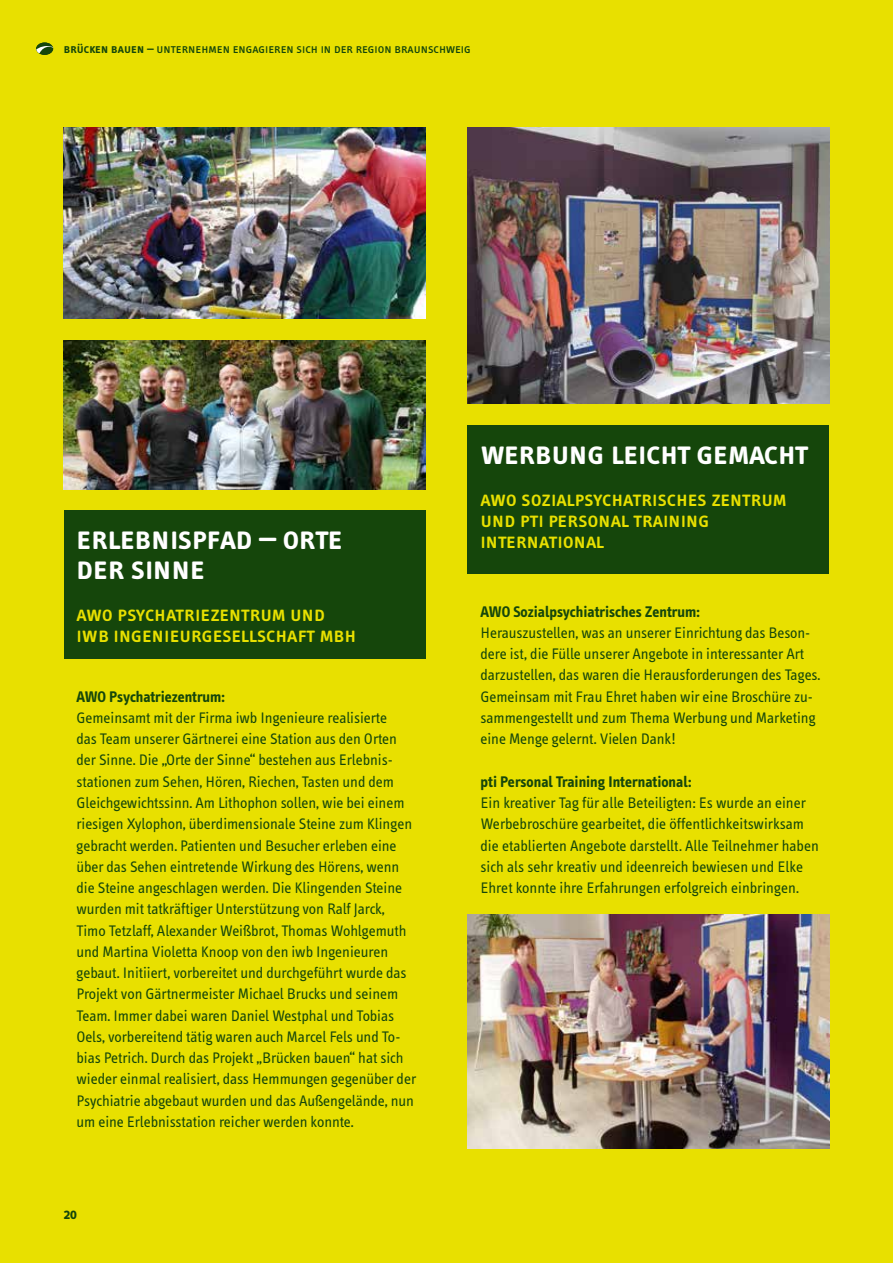
<style>
.page{position:relative;width:893px;height:1263px;background:#e8e000}
.page>*{position:absolute;margin:0;border:0;box-sizing:border-box;transform-origin:0 0}
.t1{font:34.5px/30px "Info Text Semi Bold Caps";letter-spacing:-.01em;color:#fff}
.t2{font:22.5px/21px "Info Text Medium Caps";color:#e8e000}
.t3{font:15.75px/21.3px "Info Text";letter-spacing:-.005em;color:#15460b}
.t4{font:700 15.75px "Info Text";color:#15460b}
.t5{font:700 15px "Info Text";color:#15460b}
.t6{font:13.5px "Info Text Book Caps";color:#15460b}
.s1{font-family:"Info Text Semi Bold Caps"}
</style>
<div class="page">
<div style="left:36px;top:43px;width:17px;height:12px;background:#15460b;border-radius:50%"></div>
<svg style="left:36px;top:46px;width:17px;height:7px"></svg>
<img style="left:64px;top:128px;width:361px;height:191px">
<img style="left:468px;top:128px;width:361px;height:276px">
<img style="left:64px;top:340px;width:361px;height:149px">
<div style="left:64px;top:510px;width:361px;height:149px;background:#15460b"></div>
<div style="left:468px;top:425px;width:361px;height:149px;background:#15460b"></div>
<img style="left:468px;top:914px;width:361px;height:234px">
<p class="t6" style="left:64px;top:41px;width:409px"><span class="s1">brücken bauen –</span> unternehmen engagieren sich in der region braunschweig</p>
<h1 class="t1" style="left:77px;top:523px;width:268px">erlebnispfad – orte der sinne</h1>
<h2 class="t2" style="left:77px;top:603px;width:281px">awo psychatriezentrum und iwb ingenieurgesellschaft mbh</h2>
<p class="t4" style="left:77px;top:687px;width:150px">AWO Psychatriezentrum:</p>
<p class="t3" style="left:77px;top:707px;width:341px">Gemeinsamt mit der Firma iwb Ingenieure realisierte<br>das Team unserer Gärtnerei eine Station aus den Orten der Sinne. Die „Orte der Sinne“ bestehen aus Erlebnis&shy;stationen zum Sehen, Hören, Riechen, Tasten und dem Gleichgewichtssinn. Am Lithophon sollen, wie bei einem riesigen Xylophon, überdimensionale Steine zum Klingen gebracht werden. Patienten und Besucher erleben eine über das Sehen eintretende Wirkung des Hörens, wenn die Steine angeschlagen werden. Die Klingenden Steine wurden mit tatkräftiger Unterstützung von Ralf Jarck, Timo Tetzlaff, Alexander Weißbrot, Thomas Wohlgemuth und Martina Violetta Knoop von den iwb Ingenieuren gebaut. Initiiert, vorbereitet und durchgeführt wurde das Projekt von Gärtnermeister Michael Brucks und seinem Team. Immer dabei waren Daniel Westphal und Tobias Oels, vorbereitend tätig waren auch Marcel Fels und To&shy;bias Petrich. Durch das Projekt „Brücken bauen“ hat sich wieder einmal realisiert, dass Hemmungen gegenüber der Psychiatrie abgebaut wurden und das Außengelände, nun um eine Erlebnisstation reicher werden konnte.</p>
<p class="t5" style="left:64px;top:1205px;width:15px">20</p>
<h1 class="t1" style="left:480px;top:438px;width:329px">werbung leicht gemacht</h1>
<h2 class="t2" style="left:480px;top:488px;width:308px">awo sozialpsychatrisches zentrum und pti personal training international</h2>
<p class="t4" style="left:480px;top:602px;width:221px">AWO Sozialpsychiatrisches Zentrum:</p>
<p class="t3" style="left:480px;top:622px;width:341px">Herauszustellen, was an unserer Einrichtung das Beson&shy;dere ist, die Fülle unserer Angebote in interessanter Art darzustellen, das waren die Herausforderungen des Tages.<br>Gemeinsam mit Frau Ehret haben wir eine Broschüre zu&shy;sammengestellt und zum Thema Werbung und Marketing eine Menge gelernt. Vielen Dank!</p>
<p class="t4" style="left:480px;top:773px;width:212px">pti Personal Training International:</p>
<p class="t3" style="left:480px;top:792px;width:340px">Ein kreativer Tag für alle Beteiligten: Es wurde an einer Werbebroschüre gearbeitet, die öffentlichkeitswirksam die etablierten Angebote darstellt. Alle Teilnehmer haben sich als sehr kreativ und ideenreich bewiesen und Elke Ehret konnte ihre Erfahrungen erfolgreich einbringen.</p>
</div>
